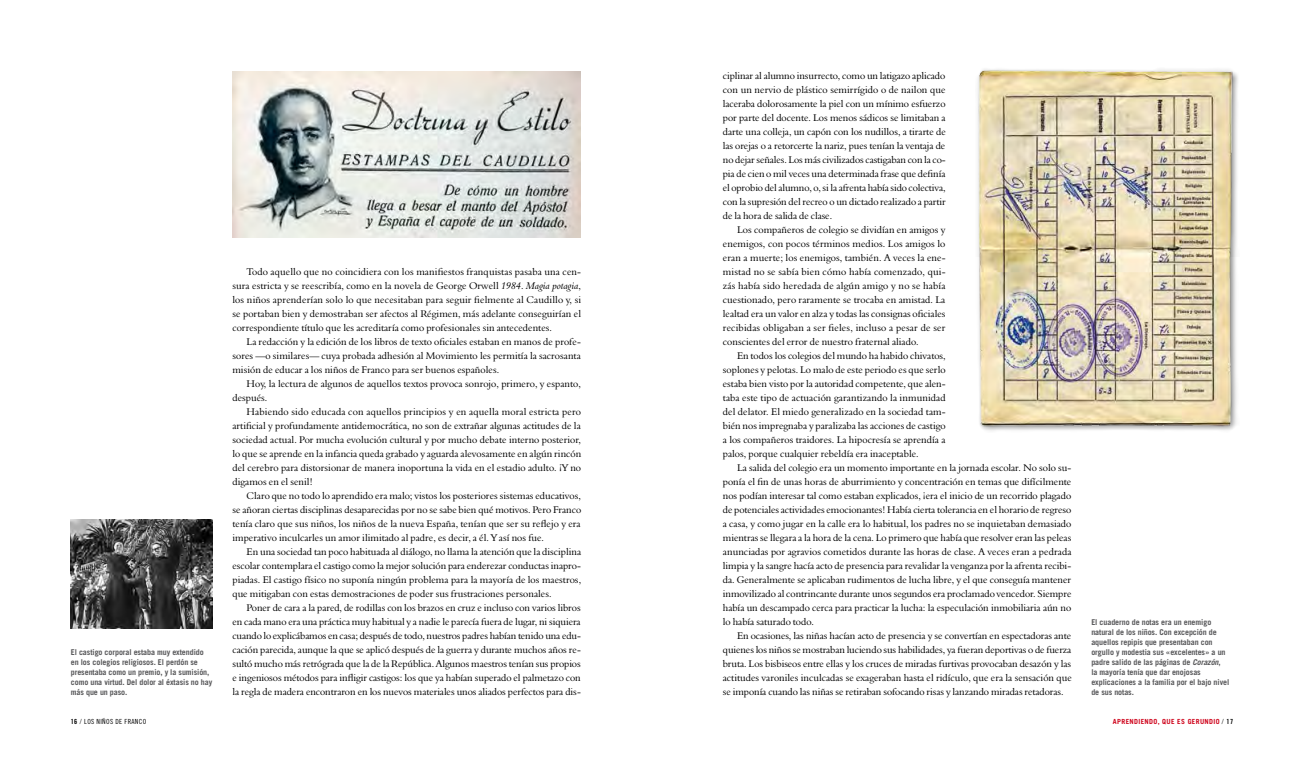
<style>
.page{position:relative;width:1304px;height:766px;background:#fff}
.page>*{position:absolute;margin:0;border:0;box-sizing:border-box;transform-origin:0 0}
.t1{font:10px "Aldine 401 BT Roman A";color:#000}
.t2{font:700 8px/10px "Trade Gothic";letter-spacing:-.01em;color:#58585a}
.t3{font:700 7px "Trade Gothic";letter-spacing:.05em;color:#cf051d}
.t4{font:7px "Trade Gothic Cond Eighteen";letter-spacing:.05em;color:#000}
.s1{font-family:"Aldine 401 BT Italic A"}
.s2{font-style:italic}
.s3{font-family:"Trade Gothic Bold Cond Twenty"}
.s4{font-family:"Trade Gothic";font-weight:300}
.s5{font-weight:300;color:#000}
.s6{font-family:"Trade Gothic Bold Cond Twenty";font-weight:400;color:#000}
</style>
<div class="page">
<img style="left:233px;top:71px;width:348px;height:167px">
<img style="left:71px;top:519px;width:142px;height:109px">
<div style="left:976px;top:67px;width:264px;height:366px;background:#000;opacity:.5"></div>
<img style="left:977px;top:68px;width:257px;height:359px">
<p class="t2" style="left:71px;top:647px;width:143px">El castigo corporal estaba muy extendido en los colegios religiosos. El perdón se presentaba como un premio, y la sumisión, como una virtud. Del dolor al éxtasis no hay más que un paso.</p>
<p class="t1" style="left:247px;top:265px;width:336px">Todo aquello que no coincidiera con los manifiestos franquistas pasaba una cen-</p>
<p class="t1" style="left:232px;top:279px;width:350px">sura estricta y se reescribía, como en la novela de George Orwell <span class="s1">1984</span>. <span class="s1">Magia potagia</span>,</p>
<p class="t1" style="left:232px;top:293px;width:350px">los niños aprenderían solo lo que necesitaban para seguir fielmente al Caudillo y, si</p>
<p class="t1" style="left:232px;top:307px;width:350px">se portaban bien y demostraban ser afectos al Régimen, más adelante conseguirían el</p>
<p class="t1" style="left:232px;top:321px;width:321px">correspondiente título que les acreditaría como profesionales sin antecedentes.</p>
<p class="t1" style="left:247px;top:335px;width:336px">La redacción y la edición de los libros de texto oficiales estaban en manos de profe-</p>
<p class="t1" style="left:232px;top:349px;width:350px">sores —o similares— cuya probada adhesión al Movimiento les permitía la sacrosanta</p>
<p class="t1" style="left:232px;top:363px;width:268px">misión de educar a los niños de Franco para ser buenos españoles.</p>
<p class="t1" style="left:247px;top:377px;width:336px">Hoy, la lectura de algunos de aquellos textos provoca sonrojo, primero, y espanto,</p>
<p class="t1" style="left:232px;top:391px;width:36px">después.</p>
<p class="t1" style="left:247px;top:405px;width:336px">Habiendo sido educada con aquellos principios y en aquella moral estricta pero</p>
<p class="t1" style="left:232px;top:419px;width:350px">artificial y profundamente antidemocrática, no son de extrañar algunas actitudes de la</p>
<p class="t1" style="left:232px;top:433px;width:350px">sociedad actual. Por mucha evolución cultural y por mucho debate interno posterior,</p>
<p class="t1" style="left:232px;top:447px;width:350px">lo que se aprende en la infancia queda grabado y aguarda alevosamente en algún rincón</p>
<p class="t1" style="left:232px;top:461px;width:350px">del cerebro para distorsionar de manera inoportuna la vida en el estadio adulto. ¡Y no</p>
<p class="t1" style="left:232px;top:475px;width:82px">digamos en el senil!</p>
<p class="t1" style="left:247px;top:489px;width:336px">Claro que no todo lo aprendido era malo; vistos los posteriores sistemas educativos,</p>
<p class="t1" style="left:232px;top:503px;width:350px">se añoran ciertas disciplinas desaparecidas por no se sabe bien qué motivos. Pero Franco</p>
<p class="t1" style="left:232px;top:517px;width:350px">tenía claro que sus niños, los niños de la nueva España, tenían que ser su reflejo y era</p>
<p class="t1" style="left:232px;top:531px;width:313px">imperativo inculcarles un amor ilimitado al padre, es decir, a él. Y así nos fue.</p>
<p class="t1" style="left:247px;top:545px;width:336px">En una sociedad tan poco habituada al diálogo, no llama la atención que la disciplina</p>
<p class="t1" style="left:232px;top:559px;width:350px">escolar contemplara el castigo como la mejor solución para enderezar conductas inapro-</p>
<p class="t1" style="left:232px;top:573px;width:350px">piadas. El castigo físico no suponía ningún problema para la mayoría de los maestros,</p>
<p class="t1" style="left:232px;top:587px;width:321px">que mitigaban con estas demostraciones de poder sus frustraciones personales.</p>
<p class="t1" style="left:247px;top:601px;width:336px">Poner de cara a la pared, de rodillas con los brazos en cruz e incluso con varios libros</p>
<p class="t1" style="left:232px;top:615px;width:350px">en cada mano era una práctica muy habitual y a nadie le parecía fuera de lugar, ni siquiera</p>
<p class="t1" style="left:232px;top:629px;width:350px">cuando lo explicábamos en casa; después de todo, nuestros padres habían tenido una edu-</p>
<p class="t1" style="left:232px;top:643px;width:350px">cación parecida, aunque la que se aplicó después de la guerra y durante muchos años re-</p>
<p class="t1" style="left:232px;top:657px;width:350px">sultó mucho más retrógrada que la de la República. Algunos maestros tenían sus propios</p>
<p class="t1" style="left:232px;top:671px;width:350px">e ingeniosos métodos para infligir castigos: los que ya habían superado el palmetazo con</p>
<p class="t1" style="left:232px;top:685px;width:350px">la regla de madera encontraron en los nuevos materiales unos aliados perfectos para dis-</p>
<p class="t1" style="left:723px;top:69px;width:224px">ciplinar al alumno insurrecto, como un latigazo aplicado</p>
<p class="t1" style="left:723px;top:83px;width:224px">con un nervio de plástico semirrígido o de nailon que</p>
<p class="t1" style="left:723px;top:97px;width:224px">laceraba dolorosamente la piel con un mínimo esfuerzo</p>
<p class="t1" style="left:723px;top:111px;width:224px">por parte del docente. Los menos sádicos se limitaban a</p>
<p class="t1" style="left:723px;top:125px;width:224px">darte una colleja, un capón con los nudillos, a tirarte de</p>
<p class="t1" style="left:723px;top:139px;width:224px">las orejas o a retorcerte la nariz, pues tenían la ventaja de</p>
<p class="t1" style="left:723px;top:153px;width:224px">no dejar señales. Los más civilizados castigaban con la co-</p>
<p class="t1" style="left:723px;top:167px;width:224px">pia de cien o mil veces una determinada frase que definía</p>
<p class="t1" style="left:723px;top:181px;width:224px">el oprobio del alumno, o, si la afrenta había sido colectiva,</p>
<p class="t1" style="left:723px;top:195px;width:224px">con la supresión del recreo o un dictado realizado a partir</p>
<p class="t1" style="left:723px;top:209px;width:111px">de la hora de salida de clase.</p>
<p class="t1" style="left:737px;top:223px;width:210px">Los compañeros de colegio se dividían en amigos y</p>
<p class="t1" style="left:723px;top:237px;width:224px">enemigos, con pocos términos medios. Los amigos lo</p>
<p class="t1" style="left:723px;top:251px;width:224px">eran a muerte; los enemigos, también. A veces la ene-</p>
<p class="t1" style="left:723px;top:265px;width:224px">mistad no se sabía bien cómo había comenzado, qui-</p>
<p class="t1" style="left:723px;top:279px;width:224px">zás había sido heredada de algún amigo y no se había</p>
<p class="t1" style="left:723px;top:293px;width:224px">cuestionado, pero raramente se trocaba en amistad. La</p>
<p class="t1" style="left:723px;top:307px;width:224px">lealtad era un valor en alza y todas las consignas oficiales</p>
<p class="t1" style="left:723px;top:321px;width:224px">recibidas obligaban a ser fieles, incluso a pesar de ser</p>
<p class="t1" style="left:723px;top:335px;width:197px">conscientes del error de nuestro fraternal aliado.</p>
<p class="t1" style="left:737px;top:349px;width:210px">En todos los colegios del mundo ha habido chivatos,</p>
<p class="t1" style="left:723px;top:363px;width:224px">soplones y pelotas. Lo malo de este periodo es que serlo</p>
<p class="t1" style="left:723px;top:377px;width:224px">estaba bien visto por la autoridad competente, que alen-</p>
<p class="t1" style="left:723px;top:391px;width:224px">taba este tipo de actuación garantizando la inmunidad</p>
<p class="t1" style="left:723px;top:405px;width:224px">del delator. El miedo generalizado en la sociedad tam-</p>
<p class="t1" style="left:723px;top:419px;width:224px">bién nos impregnaba y paralizaba las acciones de castigo</p>
<p class="t1" style="left:723px;top:433px;width:224px">a los compañeros traidores. La hipocresía se aprendía a</p>
<p class="t1" style="left:723px;top:447px;width:197px">palos, porque cualquier rebeldía era inaceptable.</p>
<p class="t1" style="left:737px;top:461px;width:336px">La salida del colegio era un momento importante en la jornada escolar. No solo su-</p>
<p class="t1" style="left:723px;top:475px;width:350px">ponía el fin de unas horas de aburrimiento y concentración en temas que difícilmente</p>
<p class="t1" style="left:723px;top:489px;width:350px">nos podían interesar tal como estaban explicados, ¡era el inicio de un recorrido plagado</p>
<p class="t1" style="left:723px;top:503px;width:350px">de potenciales actividades emocionantes! Había cierta tolerancia en el horario de regreso</p>
<p class="t1" style="left:723px;top:517px;width:350px">a casa, y como jugar en la calle era lo habitual, los padres no se inquietaban demasiado</p>
<p class="t1" style="left:723px;top:531px;width:350px">mientras se llegara a la hora de la cena. Lo primero que había que resolver eran las peleas</p>
<p class="t1" style="left:723px;top:545px;width:350px">anunciadas por agravios cometidos durante las horas de clase. A veces eran a pedrada</p>
<p class="t1" style="left:723px;top:559px;width:350px">limpia y la sangre hacía acto de presencia para revalidar la venganza por la afrenta recibi-</p>
<p class="t1" style="left:723px;top:573px;width:350px">da. Generalmente se aplicaban rudimentos de lucha libre, y el que conseguía mantener</p>
<p class="t1" style="left:723px;top:587px;width:350px">inmovilizado al contrincante durante unos segundos era proclamado vencedor. Siempre</p>
<p class="t1" style="left:723px;top:601px;width:350px">había un descampado cerca para practicar la lucha: la especulación inmobiliaria aún no</p>
<p class="t1" style="left:723px;top:615px;width:93px">lo había saturado todo.</p>
<p class="t1" style="left:737px;top:629px;width:336px">En ocasiones, las niñas hacían acto de presencia y se convertían en espectadoras ante</p>
<p class="t1" style="left:723px;top:643px;width:350px">quienes los niños se mostraban luciendo sus habilidades, ya fueran deportivas o de fuerza</p>
<p class="t1" style="left:723px;top:657px;width:350px">bruta. Los bisbiseos entre ellas y los cruces de miradas furtivas provocaban desazón y las</p>
<p class="t1" style="left:723px;top:671px;width:350px">actitudes varoniles inculcadas se exageraban hasta el ridículo, que era la sensación que</p>
<p class="t1" style="left:723px;top:685px;width:342px">se imponía cuando las niñas se retiraban sofocando risas y lanzando miradas retadoras.</p>
<p class="t2" style="left:1091px;top:617px;width:139px">El cuaderno de notas era un enemigo natural de los niños. Con excepción de aquellos repipis que presentaban con orgullo y modestia sus «excelentes» a un padre salido de las páginas de <span class="s2">Corazón</span>,<br>la mayoría tenía que dar enojosas explicaciones a la familia por el bajo nivel de sus notas.</p>
<p class="t4" style="left:71px;top:717px;width:77px"><span class="s3">16</span> <span class="s4">/</span> LOS NIÑOS DE FRANCO</p>
<p class="t3" style="left:1113px;top:717px;width:122px">APRENDIENDO, QUE ES GERUNDIO <span class="s5">/</span> <span class="s6">17</span></p>
</div>
